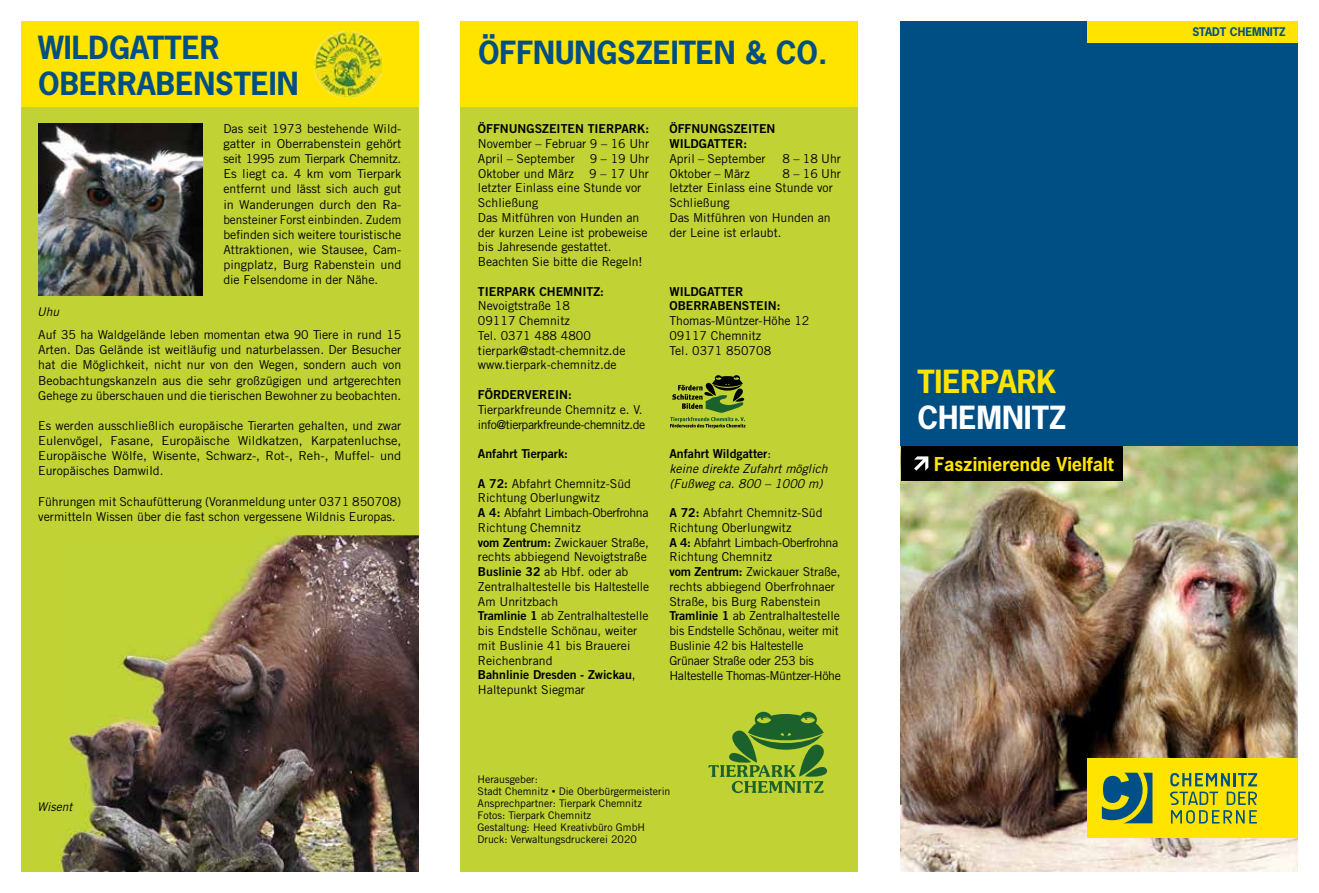
<style>
.page{position:relative;width:1319px;height:893px;background:#fff}
.page>*{position:absolute;margin:0;border:0;box-sizing:border-box;transform-origin:0 0}
.t1{font:700 30px/36px "News Gothic";color:#004f84}
.t2{font:700 30px "News Gothic";color:#ffe400}
.t3{font:700 30px "News Gothic";color:#fff}
.t4{font:700 18px "News Gothic";color:#ffe400}
.t5{font:12.3px/14.7px "Trade Gothic";color:#000}
.t6{font:12.3px/14.7px "Trade Gothic Bold Two";color:#000}
.t7{font:12.3px/14.7px "Trade Gothic";letter-spacing:-.04em;color:#000}
.t8{font:italic 12.3px/14.7px "Trade Gothic";color:#000}
.t9{font:italic 12px "Trade Gothic";color:#000}
.t10{font:700 11.25px "News Gothic";color:#004f86}
.t11{font:10.5px/12px "Trade Gothic";color:#000}
.s1{font-family:"Trade Gothic Bold Two"}
.s2{font-family:"Trade Gothic"}
.s3{font-size:7.5px}
</style>
<div class="page">
<div style="left:21px;top:21px;width:397px;height:851px;background:#c0d234"></div>
<div style="left:461px;top:21px;width:396px;height:851px;background:#c0d234"></div>
<div style="left:900px;top:21px;width:397px;height:851px;background:#004f84"></div>
<div style="left:21px;top:21px;width:397px;height:85px;background:#ffe400"></div>
<div style="left:461px;top:21px;width:396px;height:85px;background:#ffe400"></div>
<img style="left:900px;top:446px;width:397px;height:426px">
<div style="left:900px;top:446px;width:222px;height:35px;background:#000"></div>
<svg style="left:914px;top:456px;width:14px;height:15px"></svg>
<img style="left:60px;top:536px;width:358px;height:336px">
<svg style="left:708px;top:712px;width:119px;height:81px"></svg>
<svg style="left:670px;top:375px;width:75px;height:53px"></svg>
<img style="left:315px;top:31px;width:66px;height:66px">
<div style="left:1086px;top:758px;width:211px;height:80px;background:#ffe400"></div>
<svg style="left:1170px;top:773px;width:86px;height:13px"></svg>
<svg style="left:1170px;top:792px;width:86px;height:31px"></svg>
<svg style="left:1101px;top:773px;width:51px;height:50px"></svg>
<div style="left:1086px;top:21px;width:211px;height:22px;background:#ffe400"></div>
<img style="left:38px;top:123px;width:164px;height:173px">
<h1 class="t1" style="left:38px;top:29px;width:262px">WILDGATTER<br>OBERRABENSTEIN</h1>
<h1 class="t1" style="left:478px;top:34px;width:351px">ÖFFNUNGSZEITEN &amp; CO.</h1>
<p class="t9" style="left:37px;top:304px;width:24px">Uhu</p>
<p class="t5" style="left:223px;top:121px;width:179px;line-height:15.1px;text-align:justify">Das seit 1973 bestehende Wild&shy;gatter in Oberrabenstein gehört seit 1995 zum Tierpark Chemnitz.<br>Es liegt ca. 4 km vom Tierpark entfernt und lässt sich auch gut in Wanderungen durch den Ra&shy;bensteiner Forst einbinden. Zudem befinden sich weitere touristische Attraktionen, wie Stausee, Cam&shy;pingplatz, Burg Rabenstein und die Felsendome in der Nähe.</p>
<p class="t5" style="left:38px;top:327px;width:364px;line-height:15.1px;text-align:justify">Auf 35 ha Waldgelände leben momentan etwa 90 Tiere in rund 15<br>Arten. Das Gelände ist weitläufig und naturbelassen. Der Besucher hat die Möglichkeit, nicht nur von den Wegen, sondern auch von Beobachtungskanzeln aus die sehr großzügigen und artgerechten Gehege zu überschauen und die tierischen Bewohner zu beobachten.</p>
<p class="t5" style="left:38px;top:418px;width:364px;line-height:15.1px;text-align:justify">Es werden ausschließlich europäische Tierarten gehalten, und zwar Eulenvögel, Fasane, Europäische Wildkatzen, Karpatenluchse, Europäische Wölfe, Wisente, Schwarz-, Rot-, Reh-, Muffel- und Europäisches Damwild.</p>
<p class="t5" style="left:38px;top:494px;width:364px;line-height:15.1px">Führungen mit Schaufütterung (Voranmeldung unter 0371 850708) vermitteln Wissen über die fast schon vergessene Wildnis Europas.</p>
<p class="t9" style="left:37px;top:799px;width:37px">Wisent</p>
<p class="t6" style="left:478px;top:121px;width:173px">ÖFFNUNGSZEITEN TIERPARK:</p>
<p class="t5" style="left:478px;top:136px;width:173px">November – Februar 9 – 16 Uhr<br>April – September 9 – 19 Uhr<br>Oktober und März 9 – 17 Uhr letzter Einlass eine Stunde vor<br>Schließung<br>Das Mitführen von Hunden an der kurzen Leine ist probeweise bis Jahresende gestattet.<br>Beachten Sie bitte die Regeln!</p>
<p class="t6" style="left:478px;top:284px;width:127px">TIERPARK CHEMNITZ:</p>
<p class="t5" style="left:478px;top:299px;width:149px">Nevoigtstraße 18<br>09117 Chemnitz<br>Tel. 0371 488 4800 tierpark@stadt-chemnitz.de www.tierpark-chemnitz.de</p>
<p class="t6" style="left:478px;top:387px;width:95px">FÖRDERVEREIN:</p>
<p class="t7" style="left:478px;top:402px;width:169px">Tierparkfreunde Chemnitz e. V. info@tierparkfreunde-chemnitz.de</p>
<p class="t6" style="left:478px;top:446px;width:91px">Anfahrt Tierpark:</p>
<p class="t5" style="left:478px;top:476px;width:173px"><span class="s1">A 72:</span> Abfahrt Chemnitz-Süd<br>Richtung Oberlungwitz<br><span class="s1">A 4:</span> Abfahrt Limbach-Oberfrohna<br>Richtung Chemnitz<br><span class="s1">vom Zentrum:</span> Zwickauer Straße, rechts abbiegend Nevoigtstraße<br><span class="s1">Buslinie 32</span> ab Hbf. oder ab<br>Zentralhaltestelle bis Haltestelle<br>Am Unritzbach<br><span class="s1">Tramlinie 1</span> ab Zentralhaltestelle bis Endstelle Schönau, weiter mit Buslinie 41 bis Brauerei<br>Reichenbrand</p>
<p class="t6" style="left:478px;top:667px;width:159px">Bahnlinie Dresden - Zwickau<span class="s2">,</span></p>
<p class="t5" style="left:478px;top:682px;width:108px">Haltepunkt Siegmar</p>
<p class="t6" style="left:669px;top:121px;width:107px">ÖFFNUNGSZEITEN<br>WILDGATTER:</p>
<p class="t5" style="left:669px;top:151px;width:98px">April – September</p>
<p class="t5" style="left:782px;top:151px;width:60px">8 – 18 Uhr</p>
<p class="t5" style="left:669px;top:166px;width:82px">Oktober – März</p>
<p class="t5" style="left:669px;top:166px;width:173px;text-indent:113px">8 – 16 Uhr letzter Einlass eine Stunde vor<br>Schließung<br>Das Mitführen von Hunden an der Leine ist erlaubt.</p>
<p class="t6" style="left:669px;top:284px;width:113px">WILDGATTER<br>OBERRABENSTEIN:</p>
<p class="t5" style="left:669px;top:313px;width:141px">Thomas-Müntzer-Höhe 12<br>09117 Chemnitz<br>Tel. 0371 850708</p>
<p class="t6" style="left:669px;top:446px;width:103px">Anfahrt Wildgatter<span class="s2">:</span></p>
<p class="t8" style="left:669px;top:461px;width:160px">keine direkte Zufahrt möglich (Fußweg ca. 800 – 1000 m)</p>
<p class="t5" style="left:669px;top:505px;width:173px"><span class="s1">A 72:</span> Abfahrt Chemnitz-Süd<br>Richtung Oberlungwitz<br><span class="s1">A 4:</span> Abfahrt Limbach-Oberfrohna<br>Richtung Chemnitz<br><span class="s1">vom Zentrum:</span> Zwickauer Straße, rechts abbiegend Oberfrohnaer<br>Straße, bis Burg Rabenstein<br><span class="s1">Tramlinie 1</span> ab Zentralhaltestelle bis Endstelle Schönau, weiter mit<br>Buslinie 42 bis Haltestelle<br>Grünaer Straße oder 253 bis<br>Haltestelle Thomas-Müntzer-Höhe</p>
<p class="t11" style="left:477px;top:773px;width:194px">Herausgeber:<br>Stadt Chemnitz <span class="s3">•</span> Die Oberbürgermeisterin<br>Ansprechpartner: Tierpark Chemnitz<br>Fotos: Tierpark Chemnitz<br>Gestaltung: Heed Kreativbüro GmbH<br>Druck: Verwaltungsdruckerei 2020</p>
<h1 class="t2" style="left:917px;top:362px;width:141px">TIERPARK</h1>
<h1 class="t3" style="left:917px;top:398px;width:150px">CHEMNITZ</h1>
<h2 class="t4" style="left:933px;top:452px;width:181px">Faszinierende Vielfalt</h2>
<p class="t10" style="left:1192px;top:25px;width:15px">Stadt</p>
<p class="t10" style="left:1229px;top:25px;width:16px">Chemnitz</p>
</div>
